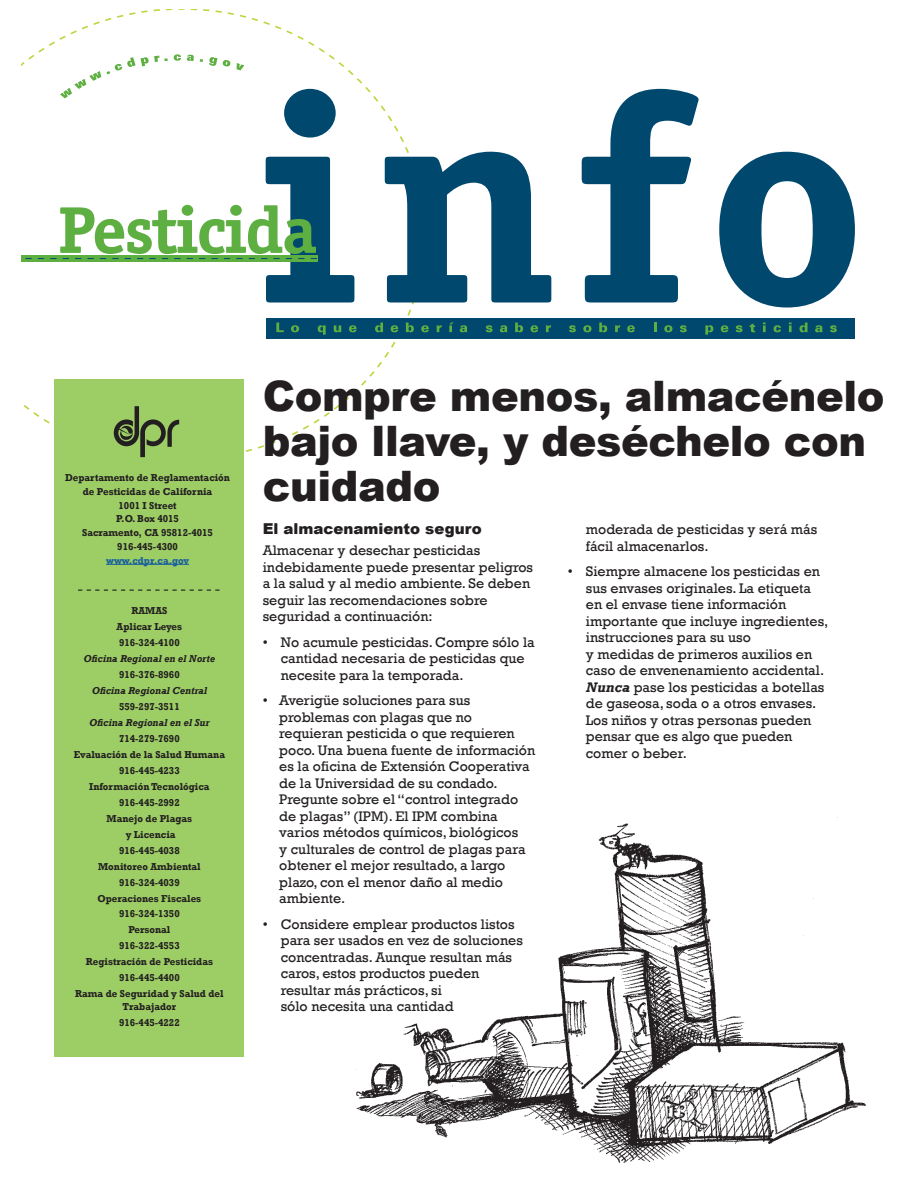
<style>
.page{position:relative;width:918px;height:1188px;background:#fff}
.page>*{position:absolute;margin:0;border:0;box-sizing:border-box;transform-origin:0 0}
.t1{font:900 42px/45px "Arial";letter-spacing:-.01em;color:#231f20}
.t2{font:900 15px "Arial";color:#231f20}
.t3{font:14.25px/16.5px "Rockwell";color:#231f20}
.t4{font:700 10.2px/16px "Rockwell";color:#231f20;text-align:center;scale:.95 1}
.t5{font:italic 700 10.2px "Rockwell";color:#231f20;scale:.95 1}
.t6{font:700 10.2px "Rockwell";color:#175d9e;scale:.95 1}
.s1{font-weight:700;font-style:italic}
</style>
<div class="page">
<svg style="left:23px;top:9px;width:391px;height:451px"></svg>
<div style="left:55px;top:380px;width:189px;height:677px;background:#9dce66"></div>
<svg style="left:385px;top:152px;width:166px;height:151px"></svg>
<svg style="left:582px;top:89px;width:117px;height:214px"></svg>
<svg style="left:719px;top:152px;width:136px;height:156px"></svg>
<div style="left:266px;top:318px;width:588px;height:21px;background:#00486d"></div>
<svg style="left:21px;top:54px;width:333px;height:249px"></svg>
<svg style="left:276px;top:323px;width:8px;height:9px"></svg>
<svg style="left:291px;top:325px;width:8px;height:7px"></svg>
<svg style="left:318px;top:325px;width:8px;height:10px"></svg>
<svg style="left:334px;top:325px;width:7px;height:7px"></svg>
<svg style="left:349px;top:325px;width:8px;height:7px"></svg>
<svg style="left:375px;top:323px;width:8px;height:9px"></svg>
<svg style="left:391px;top:325px;width:7px;height:7px"></svg>
<svg style="left:406px;top:323px;width:8px;height:9px"></svg>
<svg style="left:421px;top:325px;width:8px;height:7px"></svg>
<svg style="left:437px;top:325px;width:5px;height:7px"></svg>
<svg style="left:449px;top:323px;width:4px;height:9px"></svg>
<svg style="left:460px;top:325px;width:7px;height:7px"></svg>
<svg style="left:486px;top:325px;width:7px;height:7px"></svg>
<svg style="left:500px;top:325px;width:7px;height:7px"></svg>
<svg style="left:515px;top:323px;width:8px;height:9px"></svg>
<svg style="left:531px;top:325px;width:7px;height:7px"></svg>
<svg style="left:546px;top:325px;width:5px;height:7px"></svg>
<svg style="left:569px;top:325px;width:7px;height:7px"></svg>
<svg style="left:583px;top:325px;width:9px;height:7px"></svg>
<svg style="left:599px;top:323px;width:8px;height:9px"></svg>
<svg style="left:615px;top:325px;width:5px;height:7px"></svg>
<svg style="left:627px;top:325px;width:8px;height:7px"></svg>
<svg style="left:654px;top:323px;width:2px;height:9px"></svg>
<svg style="left:664px;top:325px;width:9px;height:7px"></svg>
<svg style="left:680px;top:325px;width:7px;height:7px"></svg>
<svg style="left:705px;top:325px;width:8px;height:10px"></svg>
<svg style="left:721px;top:325px;width:7px;height:7px"></svg>
<svg style="left:736px;top:325px;width:7px;height:7px"></svg>
<svg style="left:750px;top:323px;width:5px;height:9px"></svg>
<svg style="left:763px;top:323px;width:3px;height:9px"></svg>
<svg style="left:774px;top:325px;width:7px;height:7px"></svg>
<svg style="left:789px;top:323px;width:3px;height:9px"></svg>
<svg style="left:799px;top:323px;width:9px;height:9px"></svg>
<svg style="left:815px;top:325px;width:7px;height:7px"></svg>
<svg style="left:830px;top:325px;width:7px;height:7px"></svg>
<svg style="left:114px;top:406px;width:65px;height:51px"></svg>
<img style="left:356px;top:817px;width:510px;height:346px">
<hr style="left:106px;top:564px;width:83px;height:1px;background:#175d9e">
<svg style="left:78px;top:590px;width:142px;height:1px"></svg>
<p class="t4" style="left:65px;top:471px;width:175px;line-height:13.6px">Departamento de Reglamentación de Pesticidas de California<br>1001 I Street<br>P.O. Box 4015<br>Sacramento, CA 95812-4015<br>916-445-4300</p>
<p class="t6" style="left:106px;top:554px;width:89px">www.cdpr.ca.gov</p>
<p class="t4" style="left:117px;top:602px;width:70px">RAMAS<br>Aplicar Leyes<br>916-324-4100</p>
<p class="t5" style="left:84px;top:652px;width:140px">Oficina Regional en el Norte</p>
<p class="t4" style="left:119px;top:666px;width:65px">916-376-8960</p>
<p class="t5" style="left:92px;top:684px;width:123px">Oficina Regional Central</p>
<p class="t4" style="left:119px;top:698px;width:65px">559-297-3511</p>
<p class="t5" style="left:89px;top:716px;width:128px">Oficina Regional en el Sur</p>
<p class="t4" style="left:74px;top:730px;width:161px">714-279-7690<br>Evaluación de la Salud Humana<br>916-445-4233<br>Información Tecnológica<br>916-445-2992<br>Manejo de Plagas<br>y Licencia<br>916-445-4038<br>Monitoreo Ambiental<br>916-324-4039<br>Operaciones Fiscales<br>916-324-1350<br>Personal<br>916-322-4553<br>Registración de Pesticidas<br>916-445-4400<br>Rama de Seguridad y Salud del</p>
<p class="t4" style="left:119px;top:999px;width:65px">Trabajador<br>916-445-4222</p>
<h1 class="t1" style="left:263px;top:372px;width:623px">Compre menos, almacénelo bajo llave, y deséchelo con cuidado</h1>
<p class="t2" style="left:263px;top:518px;width:220px">El almacenamiento seguro</p>
<p class="t3" style="left:263px;top:542px;width:272px">Almacenar y desechar pesticidas indebidamente puede presentar peligros a la salud y al medio ambiente. Se deben seguir las recomendaciones sobre seguridad a continuación:</p>
<p class="t3" style="left:281px;top:634px;width:255px;text-indent:-18px">• No acumule pesticidas. Compre sólo la cantidad necesaria de pesticidas que necesite para la temporada.</p>
<p class="t3" style="left:279px;top:692px;width:257px;text-indent:-17px">• Averigüe soluciones para sus problemas con plagas que no requieran pesticida o que requieren poco. Una buena fuente de información es la oficina de Extensión Cooperativa de la Universidad de su condado.<br>Pregunte sobre el “control integrado de plagas” (IPM). El IPM combina varios métodos químicos, biológicos<br>y culturales de control de plagas para obtener el mejor resultado, a largo plazo, con el menor daño al medio ambiente.</p>
<p class="t3" style="left:281px;top:916px;width:244px;text-indent:-18px">• Considere emplear productos listos para ser usados en vez de soluciones concentradas. Aunque resultan más caros, estos productos pueden resultar más prácticos, si<br>sólo necesita una cantidad</p>
<p class="t3" style="left:586px;top:521px;width:233px">moderada de pesticidas y será más fácil almacenarlos.</p>
<p class="t3" style="left:586px;top:563px;width:244px;text-indent:-18px">• Siempre almacene los pesticidas en sus envases originales. La etiqueta en el envase tiene información importante que incluye ingredientes, instrucciones para su uso<br>y medidas de primeros auxilios en caso de envenenamiento accidental.<br><span class="s1">Nunca</span> pase los pesticidas a botellas de gaseosa, soda o a otros envases.<br>Los niños y otras personas pueden pensar que es algo que pueden comer o beber.</p>
</div>
